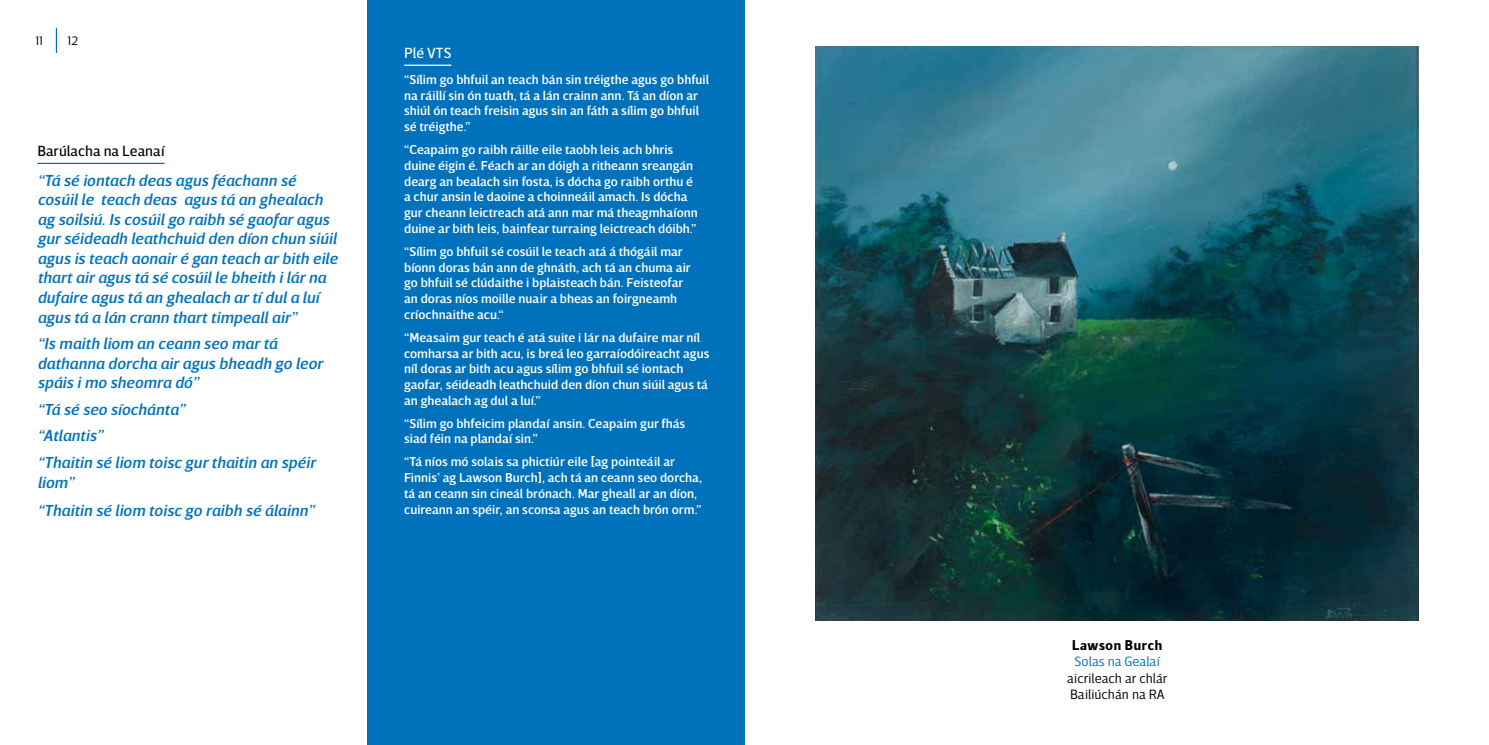
<style>
.page{position:relative;width:1489px;height:745px;background:#fff}
.page>*{position:absolute;margin:0;border:0;box-sizing:border-box;transform-origin:0 0}
.t1{font:italic 500 16.25px/19.5px "Breve Sans Text";color:#0072bc}
.t2{font:15px "Breve Sans Text";color:#000}
.t3{font:15px "Breve Sans Text";color:#fff}
.t4{font:300 13.75px/16.5px "Breve Sans Text";color:#000}
.t5{font:300 13.75px "Breve Sans Text";color:#0072bc}
.t6{font:700 13.75px "Breve Sans Title";letter-spacing:.05em;color:#000}
.t7{font:500 13.12px/15.8px "Breve Sans Text";color:#fff}
.t8{font:300 12.5px "Breve Sans Text";color:#000}
</style>
<div class="page">
<img style="left:815px;top:46px;width:603px;height:574px">
<div style="left:367px;top:0;width:377px;height:744px;background:#0072bc"></div>
<hr style="left:37px;top:163px;width:127px;height:1px;background:#0072bc">
<hr style="left:404px;top:65px;width:47px;height:1px;background:#fff">
<svg style="left:56px;top:28px;width:1px;height:25px"></svg>
<p class="t8" style="left:35px;top:33px;width:9px">11</p>
<p class="t8" style="left:68px;top:33px;width:12px">12</p>
<p class="t2" style="left:37px;top:142px;width:129px">Barúlacha na Leanaí</p>
<p class="t1" style="left:37px;top:171px;width:302px">“Tá sé iontach deas agus féachann sé cosúil le teach deas agus tá an ghealach ag soilsiú. Is cosúil go raibh sé gaofar agus gur séideadh leathchuid den díon chun siúil agus is teach aonair é gan teach ar bith eile thart air agus tá sé cosúil le bheith i lár na dufaire agus tá an ghealach ar tí dul a luí agus tá a lán crann thart timpeall air”</p>
<p class="t1" style="left:37px;top:334px;width:287px">“Is maith liom an ceann seo mar tá dathanna dorcha air agus bheadh go leor spáis i mo sheomra dó”</p>
<p class="t1" style="left:37px;top:396px;width:280px;line-height:26.6px">“Tá sé seo síochánta”<br>“Atlantis”<br>“Thaitin sé liom toisc gur thaitin an spéir</p>
<p class="t1" style="left:37px;top:468px;width:278px;line-height:28.1px">liom”<br>“Thaitin sé liom toisc go raibh sé álainn”</p>
<p class="t3" style="left:404px;top:44px;width:49px">Plé VTS</p>
<p class="t7" style="left:404px;top:72px;width:306px">“Sílim go bhfuil an teach bán sin tréigthe agus go bhfuil na ráillí sin ón tuath, tá a lán crainn ann. Tá an díon ar shiúl ón teach freisin agus sin an fáth a sílim go bhfuil sé tréigthe.”</p>
<p class="t7" style="left:404px;top:142px;width:295px">“Ceapaim go raibh ráille eile taobh leis ach bhris duine éigin é. Féach ar an dóigh a ritheann sreangán dearg an bealach sin fosta, is dócha go raibh orthu é a chur ansin le daoine a choinneáil amach. Is dócha gur cheann leictreach atá ann mar má theagmhaíonn duine ar bith leis, bainfear turraing leictreach dóibh.”</p>
<p class="t7" style="left:404px;top:243px;width:288px">“Sílim go bhfuil sé cosúil le teach atá á thógáil mar bíonn doras bán ann de ghnáth, ach tá an chuma air go bhfuil sé clúdaithe i bplaisteach bán. Feisteofar an doras níos moille nuair a bheas an foirgneamh críochnaithe acu.“</p>
<p class="t7" style="left:404px;top:329px;width:307px">“Measaim gur teach é atá suite i lár na dufaire mar níl comharsa ar bith acu, is breá leo garraíodóireacht agus níl doras ar bith acu agus sílim go bhfuil sé iontach gaofar, séideadh leathchuid den díon chun siúil agus tá an ghealach ag dul a luí.”</p>
<p class="t7" style="left:404px;top:415px;width:282px">“Sílim go bhfeicim plandaí ansin. Ceapaim gur fhás siad féin na plandaí sin.”</p>
<p class="t7" style="left:404px;top:454px;width:299px">“Tá níos mó solais sa phictiúr eile [ag pointeáil ar Finnis’ ag Lawson Burch], ach tá an ceann seo dorcha, tá an ceann sin cineál brónach. Mar gheall ar an díon, cuireann an spéir, an sconsa agus an teach brón orm.”</p>
<p class="t6" style="left:1072px;top:636px;width:91px">Lawson Burch</p>
<p class="t5" style="left:1074px;top:653px;width:87px">Solas na Gealaí</p>
<p class="t4" style="left:1067px;top:669px;width:102px">aicrileach ar chlár<br>Bailiúchán na RA</p>
</div>
